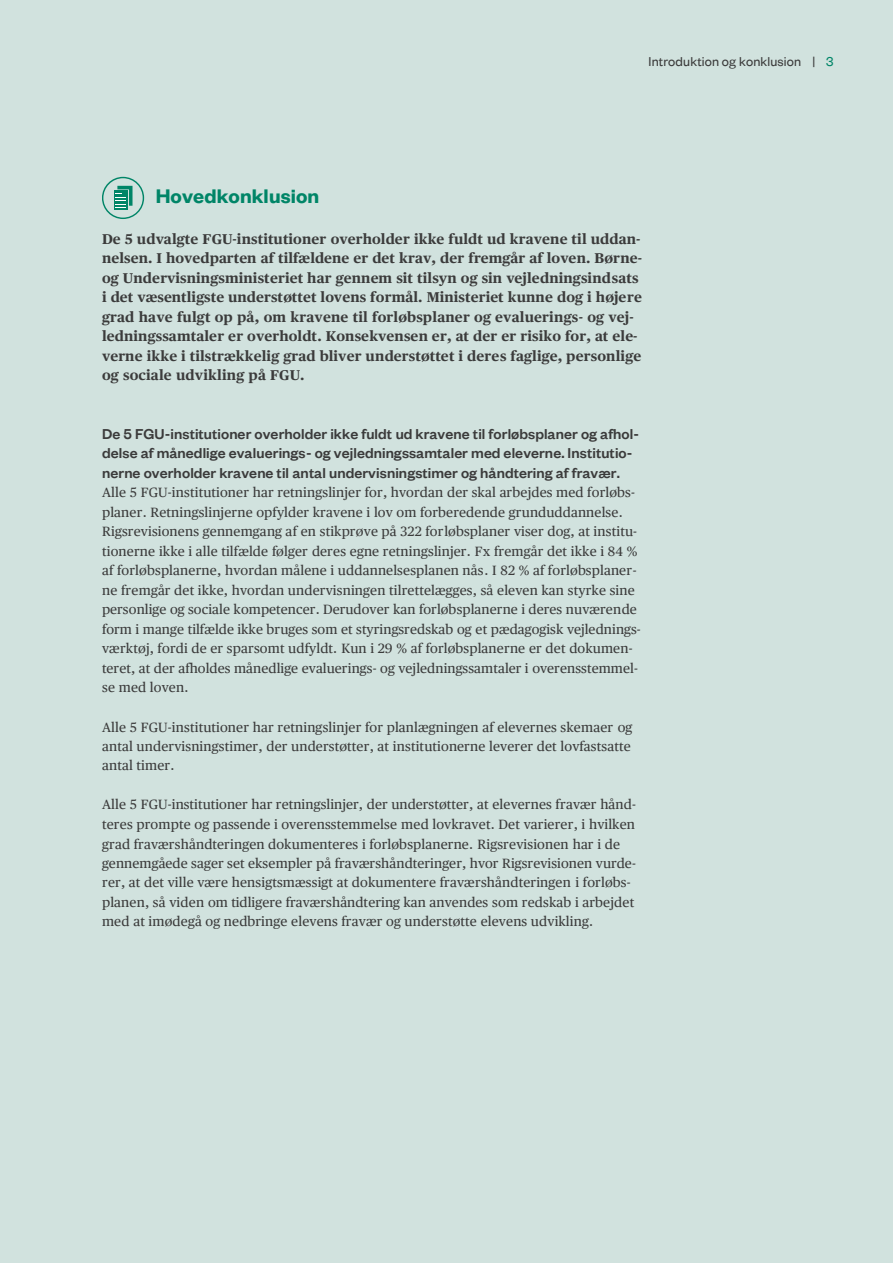
<style>
.page{position:relative;width:893px;height:1263px;background:#d1e2de}
.page>*{position:absolute;margin:0;border:0;box-sizing:border-box;transform-origin:0 0}
.t1{font:600 21.75px "Founders Grotesk";letter-spacing:.005em;color:#008567}
.t2{font:500 15.9px/19.5px "Founders Grotesk";letter-spacing:.005em;color:#3b3b3b}
.t3{font:700 14.25px/19.5px "Publico Text";letter-spacing:.005em;color:#3b3b3b}
.t4{font:14.25px "Founders Grotesk";letter-spacing:.015em;color:#3b3b3b}
.t5{font:13.5px/19.5px "Publico Text";letter-spacing:.01em;color:#3b3b3b}
.s1{color:#008567}
</style>
<div class="page">
<svg style="left:102px;top:177px;width:42px;height:42px"></svg>
<p class="t4" style="left:649px;top:53px;width:187px">Introduktion og konklusion | <span class="s1">3</span></p>
<p class="t1" style="left:156px;top:182px;width:165px">Hovedkonklusion</p>
<p class="t3" style="left:102px;top:230px;width:541px">De 5 udvalgte FGU-institutioner overholder ikke fuldt ud kravene til uddan&shy;nelsen. I hovedparten af tilfældene er det krav, der fremgår af loven. Børne&shy;og Undervisningsministeriet har gennem sit tilsyn og sin vejledningsindsats i det væsentligste understøttet lovens formål. Ministeriet kunne dog i højere grad have fulgt op på, om kravene til forløbsplaner og evaluerings- og vej&shy;ledningssamtaler er overholdt. Konsekvensen er, at der er risiko for, at ele&shy;verne ikke i tilstrækkelig grad bliver understøttet i deres faglige, personlige og sociale udvikling på FGU.</p>
<h3 class="t2" style="left:102px;top:424px;width:538px">De 5 FGU-institutioner overholder ikke fuldt ud kravene til forløbsplaner og afhol&shy;delse af månedlige evaluerings- og vejledningssamtaler med eleverne. Institutio&shy;nerne overholder kravene til antal undervisningstimer og håndtering af fravær.</h3>
<p class="t5" style="left:102px;top:484px;width:540px">Alle 5 FGU-institutioner har retningslinjer for, hvordan der skal arbejdes med forløbs&shy;planer. Retningslinjerne opfylder kravene i lov om forberedende grunduddannelse.<br>Rigsrevisionens gennemgang af en stikprøve på 322 forløbsplaner viser dog, at institu&shy;tionerne ikke i alle tilfælde følger deres egne retningslinjer. Fx fremgår det ikke i 84 % af forløbsplanerne, hvordan målene i uddannelsesplanen nås. I 82 % af forløbsplaner&shy;ne fremgår det ikke, hvordan undervisningen tilrettelægges, så eleven kan styrke sine personlige og sociale kompetencer. Derudover kan forløbsplanerne i deres nuværende form i mange tilfælde ikke bruges som et styringsredskab og et pædagogisk vejlednings&shy;værktøj, fordi de er sparsomt udfyldt. Kun i 29 % af forløbsplanerne er det dokumen&shy;teret, at der afholdes månedlige evaluerings- og vejledningssamtaler i overensstemmel&shy;se med loven.</p>
<p class="t5" style="left:102px;top:718px;width:532px">Alle 5 FGU-institutioner har retningslinjer for planlægningen af elevernes skemaer og antal undervisningstimer, der understøtter, at institutionerne leverer det lovfastsatte antal timer.</p>
<p class="t5" style="left:102px;top:796px;width:535px">Alle 5 FGU-institutioner har retningslinjer, der understøtter, at elevernes fravær hånd&shy;teres prompte og passende i overensstemmelse med lovkravet. Det varierer, i hvilken grad fraværshåndteringen dokumenteres i forløbsplanerne. Rigsrevisionen har i de gennemgåede sager set eksempler på fraværshåndteringer, hvor Rigsrevisionen vurde&shy;rer, at det ville være hensigtsmæssigt at dokumentere fraværshåndteringen i forløbs&shy;planen, så viden om tidligere fraværshåndtering kan anvendes som redskab i arbejdet med at imødegå og nedbringe elevens fravær og understøtte elevens udvikling.</p>
</div>
